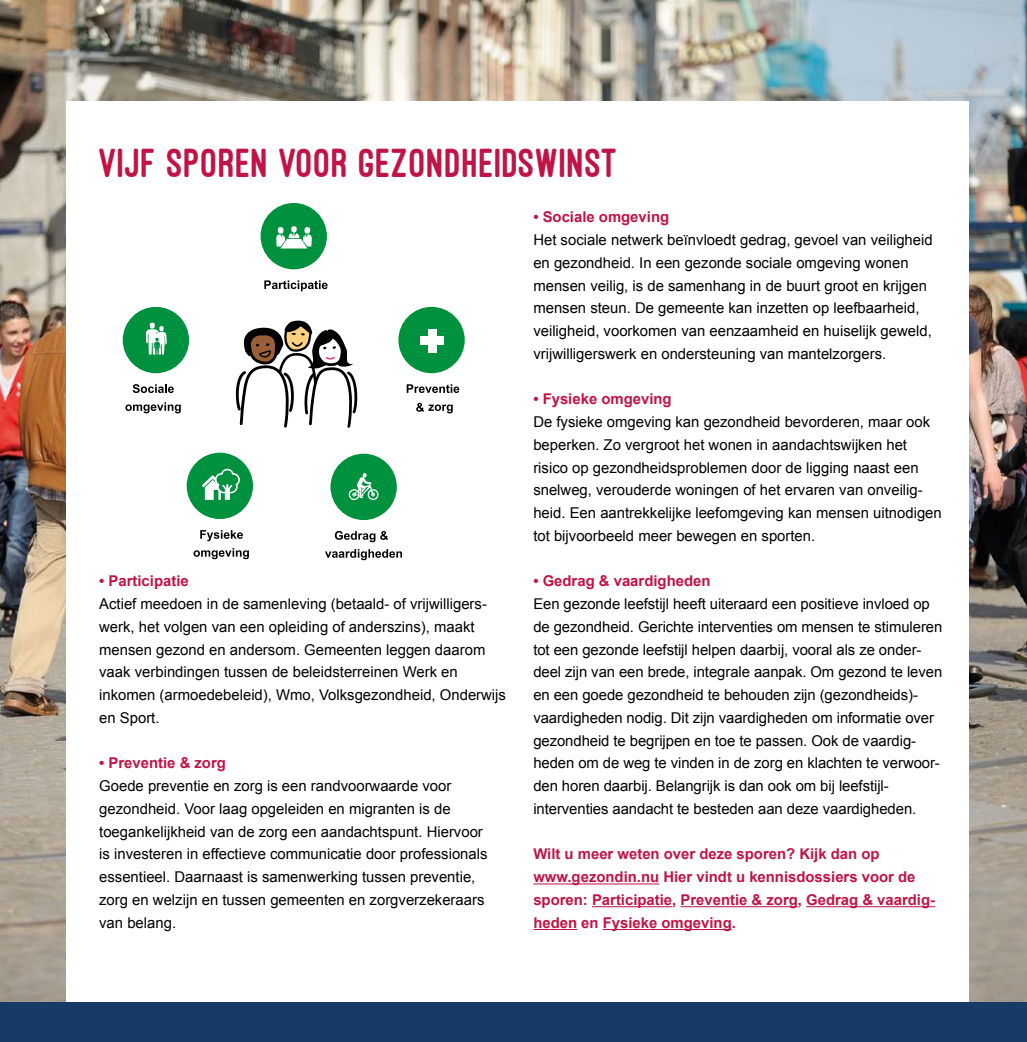
<style>
.page{position:relative;width:1027px;height:1042px;background:#fff}
.page>*{position:absolute;margin:0;border:0;box-sizing:border-box;transform-origin:0 0}
.t1{font:800 42px "Ostrich Sans";letter-spacing:.015em;color:#c01446}
.t2{font:14.88px/22.8px "Arial";color:#000}
.t3{font:700 14.88px/22.8px "Arial";color:#c01446}
</style>
<div class="page">
<img style="left:1px;top:0;width:1026px;height:1002px">
<div style="left:66px;top:101px;width:903px;height:939px;background:#fff"></div>
<div style="left:0;top:1002px;width:1027px;height:40px;background:#183a66"></div>
<hr style="left:533px;top:883px;width:126px;height:1px;background:#c01446">
<hr style="left:592px;top:906px;width:80px;height:1px;background:#c01446">
<hr style="left:680px;top:906px;width:118px;height:1px;background:#c01446">
<hr style="left:806px;top:906px;width:129px;height:1px;background:#c01446">
<hr style="left:533px;top:929px;width:44px;height:1px;background:#c01446">
<hr style="left:603px;top:929px;width:129px;height:1px;background:#c01446">
<svg style="left:236px;top:320px;width:121px;height:108px"></svg>
<svg style="left:264px;top:280px;width:64px;height:11px"></svg>
<div style="left:261px;top:203px;width:66px;height:66px;background:#00913f;border-radius:50%"></div>
<svg style="left:407px;top:384px;width:52px;height:9px"></svg>
<div style="left:398px;top:307px;width:67px;height:66px;background:#00913f;border-radius:50%"></div>
<svg style="left:325px;top:549px;width:77px;height:11px"></svg>
<div style="left:330px;top:454px;width:67px;height:66px;background:#00913f;border-radius:50%"></div>
<svg style="left:200px;top:530px;width:43px;height:11px"></svg>
<svg style="left:194px;top:548px;width:55px;height:11px"></svg>
<div style="left:187px;top:453px;width:66px;height:66px;background:#00913f;border-radius:50%"></div>
<svg style="left:133px;top:384px;width:41px;height:9px"></svg>
<svg style="left:125px;top:402px;width:56px;height:11px"></svg>
<div style="left:123px;top:307px;width:66px;height:66px;background:#00913f;border-radius:50%"></div>
<div style="left:420px;top:337px;width:24px;height:8px;background:#fff"></div>
<div style="left:428px;top:329px;width:8px;height:24px;background:#fff"></div>
<svg style="left:202px;top:469px;width:38px;height:31px"></svg>
<svg style="left:146px;top:322px;width:21px;height:33px"></svg>
<svg style="left:276px;top:226px;width:36px;height:22px"></svg>
<svg style="left:349px;top:473px;width:30px;height:27px"></svg>
<svg style="left:416px;top:403px;width:37px;height:10px"></svg>
<svg style="left:335px;top:531px;width:53px;height:11px"></svg>
<h1 class="t1" style="left:99px;top:140px;width:521px">VIJF SPOREN VOOR GEZONDHEIDSWINST</h1>
<p class="t3" style="left:533px;top:206px;width:137px">• Sociale omgeving</p>
<p class="t2" style="left:533px;top:229px;width:401px">Het sociale netwerk beïnvloedt gedrag, gevoel van veiligheid en gezondheid. In een gezonde sociale omgeving wonen mensen veilig, is de samenhang in de buurt groot en krijgen mensen steun. De gemeente kan inzetten op leefbaarheid, veiligheid, voorkomen van eenzaamheid en huiselijk geweld, vrijwilligerswerk en ondersteuning van mantelzorgers.</p>
<p class="t3" style="left:533px;top:388px;width:140px">• Fysieke omgeving</p>
<p class="t2" style="left:533px;top:411px;width:410px">De fysieke omgeving kan gezondheid bevorderen, maar ook beperken. Zo vergroot het wonen in aandachtswijken het risico op gezondheidsproblemen door de ligging naast een snelweg, verouderde woningen of het ervaren van onveilig&shy;heid. Een aantrekkelijke leefomgeving kan mensen uitnodigen tot bijvoorbeeld meer bewegen en sporten.</p>
<p class="t3" style="left:533px;top:570px;width:179px">• Gedrag &amp; vaardigheden</p>
<p class="t2" style="left:533px;top:592px;width:410px">Een gezonde leefstijl heeft uiteraard een positieve invloed op de gezondheid. Gerichte interventies om mensen te stimuleren tot een gezonde leefstijl helpen daarbij, vooral als ze onder&shy;deel zijn van een brede, integrale aanpak. Om gezond te leven en een goede gezondheid te behouden zijn (gezondheids)- vaardigheden nodig. Dit zijn vaardigheden om informatie over gezondheid te begrijpen en toe te passen. Ook de vaardig&shy;heden om de weg te vinden in de zorg en klachten te verwoor&shy;den horen daarbij. Belangrijk is dan ook om bij leefstijl&shy;interventies aandacht te besteden aan deze vaardigheden.</p>
<p class="t3" style="left:533px;top:843px;width:403px">Wilt u meer weten over deze sporen? Kijk dan op www.gezondin.nu Hier vindt u kennisdossiers voor de sporen: Participatie, Preventie &amp; zorg, Gedrag &amp; vaardig&shy;heden en Fysieke omgeving.</p>
<p class="t3" style="left:99px;top:570px;width:91px">• Participatie</p>
<p class="t2" style="left:99px;top:593px;width:408px">Actief meedoen in de samenleving (betaald- of vrijwilligers&shy;werk, het volgen van een opleiding of anderszins), maakt mensen gezond en andersom. Gemeenten leggen daarom vaak verbindingen tussen de beleidsterreinen Werk en inkomen (armoedebeleid), Wmo, Volksgezondheid, Onderwijs en Sport.</p>
<p class="t3" style="left:99px;top:752px;width:128px">• Preventie &amp; zorg</p>
<p class="t2" style="left:99px;top:775px;width:390px">Goede preventie en zorg is een randvoorwaarde voor gezondheid. Voor laag opgeleiden en migranten is de toegankelijkheid van de zorg een aandachtspunt. Hiervoor is investeren in effectieve communicatie door professionals essentieel. Daarnaast is samenwerking tussen preventie, zorg en welzijn en tussen gemeenten en zorgverzekeraars van belang.</p>
</div>
